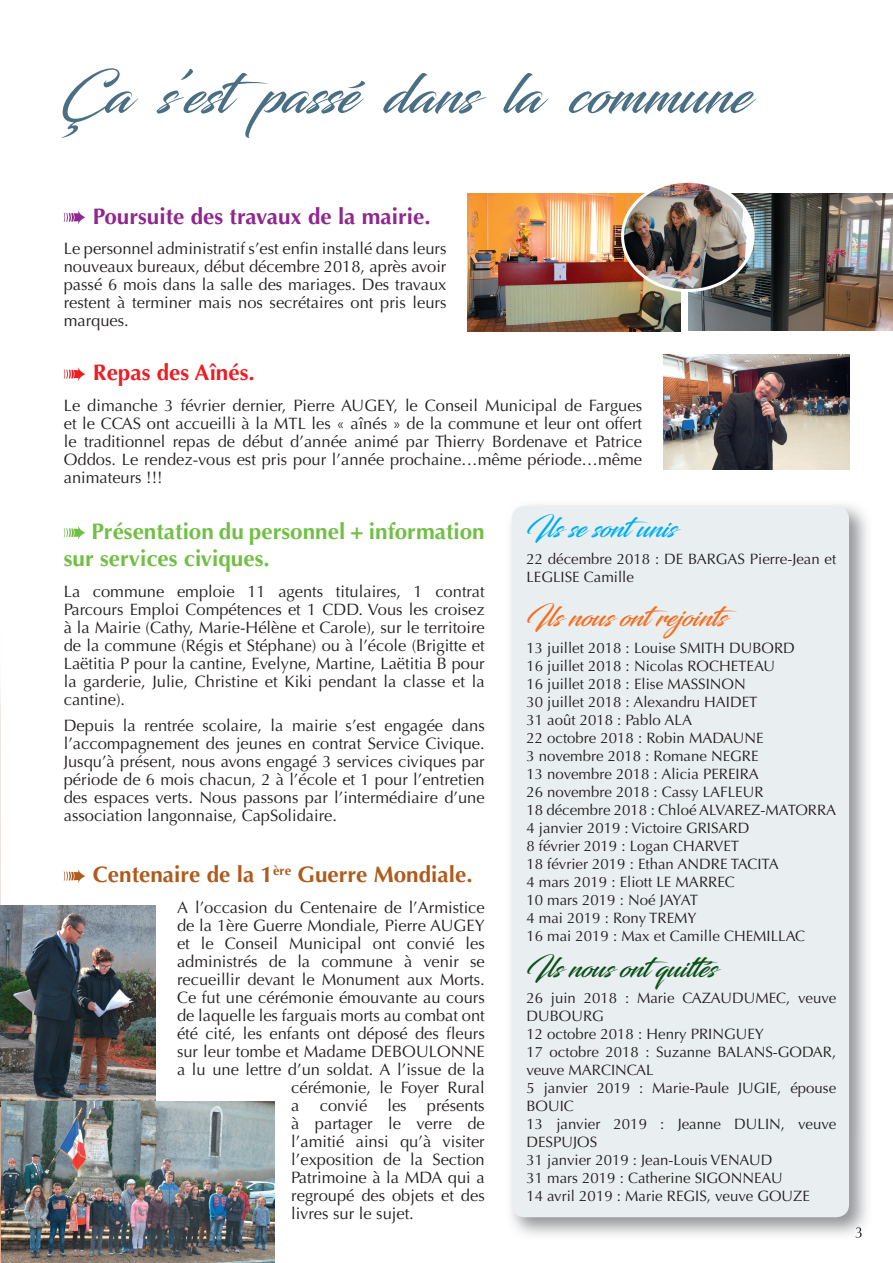
<style>
.page{position:relative;width:893px;height:1263px;background:#fff}
.page>*{position:absolute;margin:0;border:0;box-sizing:border-box;transform-origin:0 0}
.t1{font:54px "Blacksword";color:#4a6f84}
.t2{font:27px "Blacksword";color:#f36e21}
.t3{font:27px "Blacksword";color:#0a4e19}
.t4{font:27px "Blacksword";color:#00aeef}
.t5{font:700 22.5px/27px "Optima";color:#71bf44}
.t6{font:700 22.5px "Optima";color:#af5b1d}
.t7{font:700 22.5px "Optima";color:#90268f}
.t8{font:700 22.5px "Optima";color:#ee1d23}
.t9{font:16.5px/18px "Optima";color:#231f20;text-align:justify}
.t10{font:15px/18px "Optima";color:#231f20}
</style>
<div class="page">
<img style="left:0;top:688px;width:1px;height:575px">
<svg style="left:64px;top:211px;width:21px;height:13px"></svg>
<svg style="left:64px;top:367px;width:21px;height:14px"></svg>
<svg style="left:64px;top:526px;width:21px;height:13px"></svg>
<svg style="left:64px;top:869px;width:21px;height:14px"></svg>
<img style="left:1px;top:906px;width:155px;height:195px">
<img style="left:1px;top:1101px;width:273px;height:162px">
<img style="left:663px;top:355px;width:186px;height:114px">
<img style="left:468px;top:193px;width:212px;height:138px">
<img style="left:689px;top:193px;width:204px;height:137px">
<img style="left:622px;top:184px;width:131px;height:107px">
<div style="left:621px;top:180px;width:134px;height:112px;border:3px solid #fff;border-radius:50%"></div>
<svg style="left:855px;top:1227px;width:7px;height:10px"></svg>
<div style="left:512px;top:506px;width:337px;height:711px;background:#e9eef0;border-radius:13px"></div>
<h1 class="t1" style="left:60px;top:62px;width:692px">Ça s’estpassé dans la commune</h1>
<h3 class="t7" style="left:93px;top:203px;width:339px">Poursuite des travaux de la mairie.</h3>
<p class="t9" style="left:64px;top:240px;width:384px">Le personnel administratif s’est enfin installé dans leurs nouveaux bureaux, début décembre 2018, après avoir passé 6 mois dans la salle des mariages. Des travaux restent à terminer mais nos secrétaires ont pris leurs marques.</p>
<h3 class="t8" style="left:93px;top:360px;width:163px">Repas des Aînés.</h3>
<p class="t9" style="left:64px;top:397px;width:580px">Le dimanche 3 février dernier, Pierre AUGEY, le Conseil Municipal de Fargues et le CCAS ont accueilli à la MTL les « aînés » de la commune et leur ont offert le traditionnel repas de début d’année animé par Thierry Bordenave et Patrice Oddos. Le rendez-vous est pris pour l’année prochaine…même période…même animateurs !!!</p>
<h3 class="t5" style="left:64px;top:518px;width:422px;text-indent:28px">Présentation du personnel + information sur services civiques.</h3>
<p class="t9" style="left:64px;top:582px;width:422px">La commune emploie 11 agents titulaires, 1 contrat Parcours Emploi Compétences et 1 CDD. Vous les croisez à la Mairie (Cathy, Marie-Hélène et Carole), sur le territoire de la commune (Régis et Stéphane) ou à l’école (Brigitte et Laëtitia P pour la cantine, Evelyne, Martine, Laëtitia B pour la garderie, Julie, Christine et Kiki pendant la classe et la cantine).</p>
<p class="t9" style="left:64px;top:717px;width:422px">Depuis la rentrée scolaire, la mairie s’est engagée dans l’accompagnement des jeunes en contrat Service Civique.<br>Jusqu’à présent, nous avons engagé 3 services civiques par période de 6 mois chacun, 2 à l’école et 1 pour l’entretien des espaces verts. Nous passons par l’intermédiaire d’une association langonnaise, CapSolidaire.</p>
<h3 class="t6" style="left:93px;top:862px;width:381px">Centenaire de la 1<sup>ère</sup> Guerre Mondiale.</h3>
<p class="t9" style="left:177px;top:899px;width:309px">A l’occasion du Centenaire de l’Armistice</p>
<p class="t9" style="left:177px;top:917px;width:309px">de la 1ère Guerre Mondiale, Pierre AUGEY</p>
<p class="t9" style="left:177px;top:935px;width:309px">et le Conseil Municipal ont convié les</p>
<p class="t9" style="left:177px;top:953px;width:309px">administrés de la commune à venir se</p>
<p class="t9" style="left:177px;top:971px;width:309px">recueillir devant le Monument aux Morts.</p>
<p class="t9" style="left:177px;top:989px;width:309px">Ce fut une cérémonie émouvante au cours</p>
<p class="t9" style="left:177px;top:1007px;width:309px">de laquelle les farguais morts au combat ont</p>
<p class="t9" style="left:177px;top:1025px;width:309px">été cité, les enfants ont déposé des fleurs</p>
<p class="t9" style="left:177px;top:1043px;width:309px">sur leur tombe et Madame DEBOULONNE</p>
<p class="t9" style="left:177px;top:1061px;width:309px">a lu une lettre d’un soldat. A l’issue de la</p>
<p class="t9" style="left:291px;top:1079px;width:195px">cérémonie, le Foyer Rural</p>
<p class="t9" style="left:291px;top:1097px;width:195px">a convié les présents</p>
<p class="t9" style="left:291px;top:1115px;width:195px">à partager le verre de</p>
<p class="t9" style="left:291px;top:1133px;width:195px">l’amitié ainsi qu’à visiter</p>
<p class="t9" style="left:291px;top:1151px;width:195px">l’exposition de la Section</p>
<p class="t9" style="left:291px;top:1169px;width:195px">Patrimoine à la MDA qui a</p>
<p class="t9" style="left:291px;top:1187px;width:195px">regroupé des objets et des</p>
<p class="t9" style="left:291px;top:1205px;width:124px">livres sur le sujet.</p>
<h2 class="t4" style="left:526px;top:512px;width:151px">Ils se sontunis</h2>
<p class="t10" style="left:526px;top:550px;width:311px">22 décembre 2018 : DE BARGAS Pierre-Jean et<br>LEGLISE Camille</p>
<h2 class="t2" style="left:526px;top:601px;width:213px">Ils nous ontrejoints</h2>
<p class="t10" style="left:526px;top:639px;width:311px">13 juillet 2018 : Louise SMITH DUBORD<br>16 juillet 2018 : Nicolas ROCHETEAU<br>16 juillet 2018 : Elise MASSINON<br>30 juillet 2018 : Alexandru HAIDET<br>31 août 2018 : Pablo ALA<br>22 octobre 2018 : Robin MADAUNE<br>3 novembre 2018 : Romane NEGRE<br>13 novembre 2018 : Alicia PEREIRA<br>26 novembre 2018 : Cassy LAFLEUR<br>18 décembre 2018 : Chloé ALVAREZ-MATORRA<br>4 janvier 2019 : Victoire GRISARD<br>8 février 2019 : Logan CHARVET<br>18 février 2019 : Ethan ANDRE TACITA<br>4 mars 2019 : Eliott LE MARREC<br>10 mars 2019 : Noé JAYAT<br>4 mai 2019 : Rony TREMY<br>16 mai 2019 : Max et Camille CHEMILLAC</p>
<h2 class="t3" style="left:526px;top:952px;width:193px">Ils nous ontquittés</h2>
<p class="t10" style="left:526px;top:989px;width:311px">26 juin 2018 : Marie CAZAUDUMEC, veuve<br>DUBOURG<br>12 octobre 2018 : Henry PRINGUEY<br>17 octobre 2018 : Suzanne BALANS-GODAR, veuve MARCINCAL<br>5 janvier 2019 : Marie-Paule JUGIE, épouse<br>BOUIC<br>13 janvier 2019 : Jeanne DULIN, veuve<br>DESPUJOS<br>31 janvier 2019 : Jean-Louis VENAUD<br>31 mars 2019 : Catherine SIGONNEAU<br>14 avril 2019 : Marie REGIS, veuve GOUZE</p>
</div>
